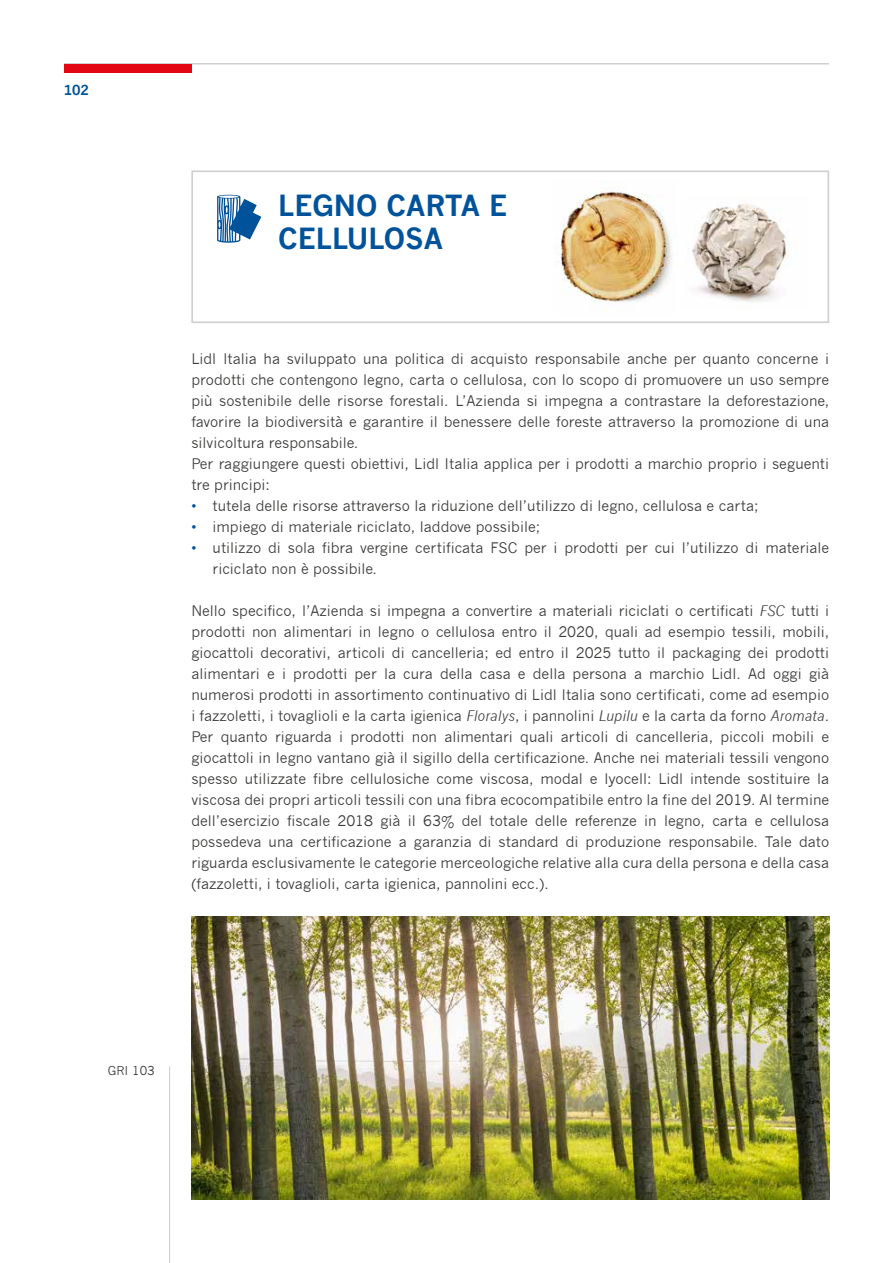
<style>
.page{position:relative;width:893px;height:1263px;background:#fff}
.page>*{position:absolute;margin:0;border:0;box-sizing:border-box;transform-origin:0 0}
.t1{font:700 28.5px/33px "News Gothic";color:#00539b}
.t2{font:14.25px/21px "News Gothic";color:#3c3c3b}
.t3{font:700 13.5px "News Gothic";color:#00539b}
.t4{font:12px "News Gothic";color:#3c3c3b}
.s1{color:#00539b}
.s2{font-style:italic}
</style>
<div class="page">
<hr style="left:64px;top:63px;width:765px;height:2px;background:#d0d0d0">
<div style="left:64px;top:64px;width:127px;height:9px;background:#e30613"></div>
<div style="left:191px;top:170px;width:638px;height:153px;border:2px solid #d0d0d0"></div>
<img style="left:560px;top:189px;width:117px;height:122px">
<svg style="left:217px;top:195px;width:44px;height:48px"></svg>
<img style="left:692px;top:203px;width:97px;height:100px">
<img style="left:191px;top:916px;width:638px;height:283px">
<hr style="left:169px;top:1066px;width:1px;height:197px;background:#d0d0d0">
<p class="t3" style="left:64px;top:82px;width:27px">102</p>
<h1 class="t1" style="left:278px;top:189px;width:230px">LEGNO CARTA E<br>CELLULOSA</h1>
<p class="t2" style="left:191px;top:348px;width:639px">Lidl Italia ha sviluppato una politica di acquisto responsabile anche per quanto concerne i prodotti che contengono legno, carta o cellulosa, con lo scopo di promuovere un uso sempre più sostenibile delle risorse forestali. L’Azienda si impegna a contrastare la deforestazione, favorire la biodiversità e garantire il benessere delle foreste attraverso la promozione di una silvicoltura responsabile.<br>Per raggiungere questi obiettivi, Lidl Italia applica per i prodotti a marchio proprio i seguenti tre principi:</p>
<p class="t2" style="left:191px;top:495px;width:569px"><span class="s1">•</span> tutela delle risorse attraverso la riduzione dell’utilizzo di legno, cellulosa e carta;</p>
<p class="t2" style="left:191px;top:516px;width:350px"><span class="s1">•</span> impiego di materiale riciclato, laddove possibile;</p>
<p class="t2" style="left:213px;top:537px;width:618px;text-indent:-21px"><span class="s1">•</span> utilizzo di sola fibra vergine certificata FSC per i prodotti per cui l’utilizzo di materiale riciclato non è possibile.</p>
<p class="t2" style="left:191px;top:600px;width:639px;text-align:justify">Nello specifico, l’Azienda si impegna a convertire a materiali riciclati o certificati <span class="s2">FSC</span> tutti i prodotti non alimentari in legno o cellulosa entro il 2020, quali ad esempio tessili, mobili, giocattoli decorativi, articoli di cancelleria; ed entro il 2025 tutto il packaging dei prodotti alimentari e i prodotti per la cura della casa e della persona a marchio Lidl. Ad oggi già numerosi prodotti in assortimento continuativo di Lidl Italia sono certificati, come ad esempio i fazzoletti, i tovaglioli e la carta igienica <span class="s2">Floralys</span>, i pannolini <span class="s2">Lupilu</span> e la carta da forno <span class="s2">Aromata</span>.<br>Per quanto riguarda i prodotti non alimentari quali articoli di cancelleria, piccoli mobili e giocattoli in legno vantano già il sigillo della certificazione. Anche nei materiali tessili vengono spesso utilizzate fibre cellulosiche come viscosa, modal e lyocell: Lidl intende sostituire la viscosa dei propri articoli tessili con una fibra ecocompatibile entro la fine del 2019. Al termine dell’esercizio fiscale 2018 già il 63% del totale delle referenze in legno, carta e cellulosa possedeva una certificazione a garanzia di standard di produzione responsabile. Tale dato riguarda esclusivamente le categorie merceologiche relative alla cura della persona e della casa (fazzoletti, i tovaglioli, carta igienica, pannolini ecc.).</p>
<p class="t4" style="left:108px;top:1064px;width:48px">GRI 103</p>
</div>
